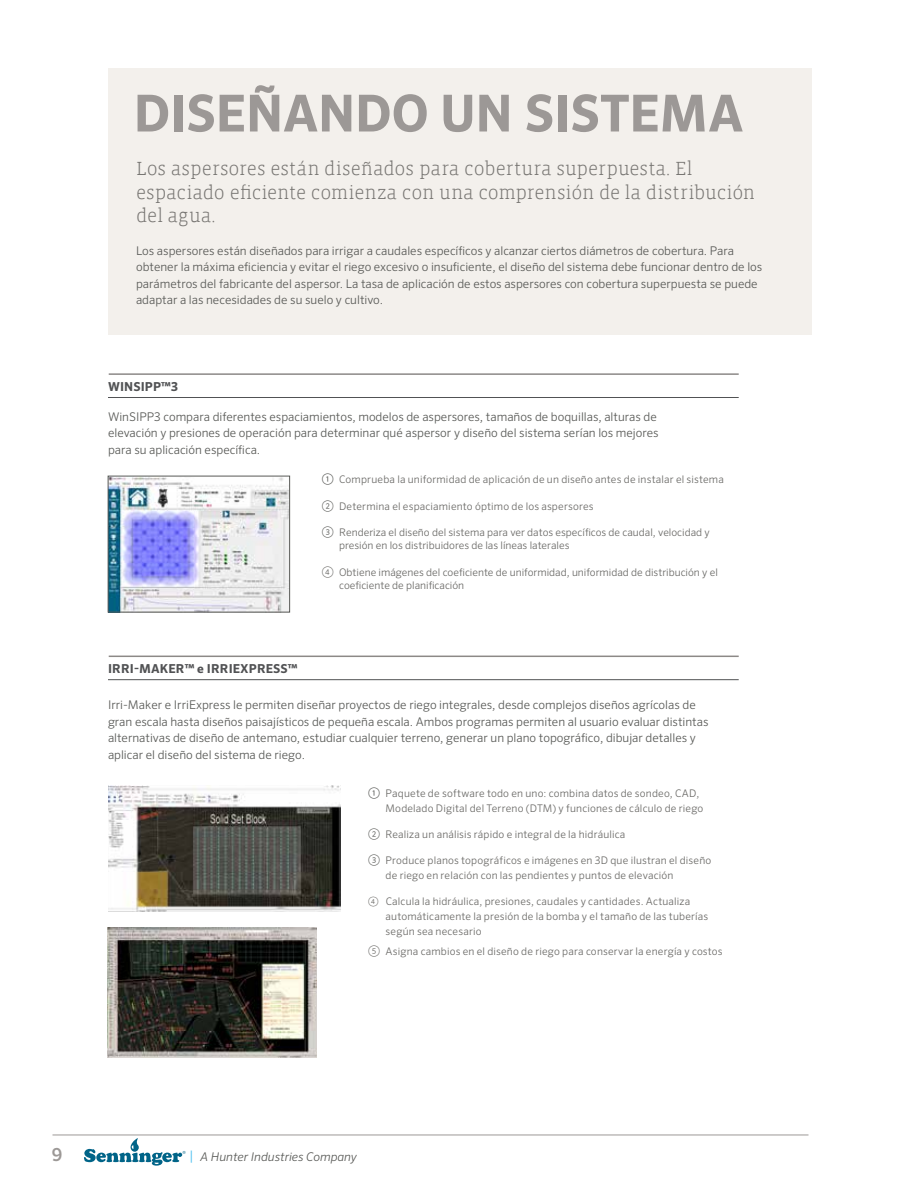
<style>
.page{position:relative;width:918px;height:1188px;background:#fff}
.page>*{position:absolute;margin:0;border:0;box-sizing:border-box;transform-origin:0 0}
.t1{font:700 51px "Sero Pro";letter-spacing:-.005em;color:#9c9896}
.t2{font:300 19.5px/23.2px "Vista Slab";color:#777572}
.t3{font:500 18px "Sero Pro";color:#9c9896}
.t4{font:700 12.3px "Sero Pro";letter-spacing:.01em;color:#515254}
.t5{font:300 12px/16.5px "Sero Pro";color:#585956}
.t6{font:italic 300 12px "Sero Pro";color:#585956}
.t7{font:300 10.5px/15px "Sero Pro";letter-spacing:.015em;color:#6a6966}
.s1{font-weight:400;font-size:12px;color:#585956}
.s2{font-size:12px;color:#585956}
.s3{font-size:12px}
.s4{font-style:normal;font-size:13.5px;color:#4cc0ef}
</style>
<div class="page">
<svg style="left:84px;top:1138px;width:102px;height:28px"></svg>
<hr style="left:52px;top:1135px;width:756px;height:1px;background:#9c9896">
<div style="left:108px;top:68px;width:703px;height:267px;background:#f3f0ec"></div>
<img style="left:110px;top:478px;width:178px;height:132px">
<div style="left:108px;top:476px;width:182px;height:136px;border:1px solid #585956"></div>
<hr style="left:108px;top:397px;width:631px;height:1px;background:#515254">
<hr style="left:109px;top:373px;width:630px;height:2px;background:#8c8987">
<img style="left:108px;top:785px;width:232px;height:127px">
<img style="left:108px;top:928px;width:208px;height:130px">
<hr style="left:108px;top:679px;width:631px;height:1px;background:#515254">
<hr style="left:109px;top:656px;width:630px;height:1px;background:#8c8987">
<h1 class="t1" style="left:134px;top:82px;width:611px">DISEÑANDO UN SISTEMA</h1>
<h2 class="t2" style="left:136px;top:158px;width:621px">Los aspersores están diseñados para cobertura superpuesta. El espaciado eficiente comienza con una comprensión de la distribución del agua.</h2>
<p class="t5" style="left:136px;top:242px;width:628px">Los aspersores están diseñados para irrigar a caudales específicos y alcanzar ciertos diámetros de cobertura. Para obtener la máxima eficiencia y evitar el riego excesivo o insuficiente, el diseño del sistema debe funcionar dentro de los parámetros del fabricante del aspersor. La tasa de aplicación de estos aspersores con cobertura superpuesta se puede adaptar a las necesidades de su suelo y cultivo.</p>
<p class="t4" style="left:108px;top:379px;width:71px">WINSIPP™3</p>
<p class="t5" style="left:108px;top:408px;width:552px">WinSIPP3 compara diferentes espaciamientos, modelos de aspersores, tamaños de boquillas, alturas de elevación y presiones de operación para determinar qué aspersor y diseño del sistema serían los mejores para su aplicación específica.</p>
<p class="t7" style="left:322px;top:472px;width:404px"><span class="s1">①</span> Comprueba la uniformidad de aplicación de un diseño antes de instalar el sistema</p>
<p class="t7" style="left:322px;top:498px;width:273px"><span class="s2">②</span> Determina el espaciamiento óptimo de los aspersores</p>
<p class="t7" style="left:339px;top:525px;width:372px;line-height:13.5px;text-indent:-17px"><span class="s2">③</span> Renderiza el diseño del sistema para ver datos específicos de caudal, velocidad y presión en los distribuidores de las líneas laterales</p>
<p class="t7" style="left:339px;top:565px;width:380px;line-height:13.5px;text-indent:-17px"><span class="s3">④</span> Obtiene imágenes del coeficiente de uniformidad, uniformidad de distribución y el coeficiente de planificación</p>
<p class="t4" style="left:108px;top:661px;width:191px">IRRI-MAKER™ e IRRIEXPRESS™</p>
<p class="t5" style="left:108px;top:697px;width:602px">Irri-Maker e IrriExpress le permiten diseñar proyectos de riego integrales, desde complejos diseños agrícolas de gran escala hasta diseños paisajísticos de pequeña escala. Ambos programas permiten al usuario evaluar distintas alternativas de diseño de antemano, estudiar cualquier terreno, generar un plano topográfico, dibujar detalles y aplicar el diseño del sistema de riego.</p>
<p class="t7" style="left:386px;top:785px;width:319px;text-indent:-17px"><span class="s1">①</span> Paquete de software todo en uno: combina datos de sondeo, CAD,<br>Modelado Digital del Terreno (DTM) y funciones de cálculo de riego</p>
<p class="t7" style="left:368px;top:827px;width:259px"><span class="s2">②</span> Realiza un análisis rápido e integral de la hidráulica</p>
<p class="t7" style="left:386px;top:853px;width:327px;text-indent:-17px"><span class="s2">③</span> Produce planos topográficos e imágenes en 3D que ilustran el diseño de riego en relación con las pendientes y puntos de elevación</p>
<p class="t7" style="left:386px;top:894px;width:324px;text-indent:-17px">④ Calcula la hidráulica, presiones, caudales y cantidades. Actualiza automáticamente la presión de la bomba y el tamaño de las tuberías según sea necesario</p>
<p class="t7" style="left:368px;top:944px;width:356px"><span class="s3">⑤</span> Asigna cambios en el diseño de riego para conservar la energía y costos</p>
<h3 class="t3" style="left:52px;top:1144px;width:12px">9</h3>
<p class="t6" style="left:189px;top:1149px;width:169px"><span class="s4">|</span> A Hunter Industries Company</p>
</div>
